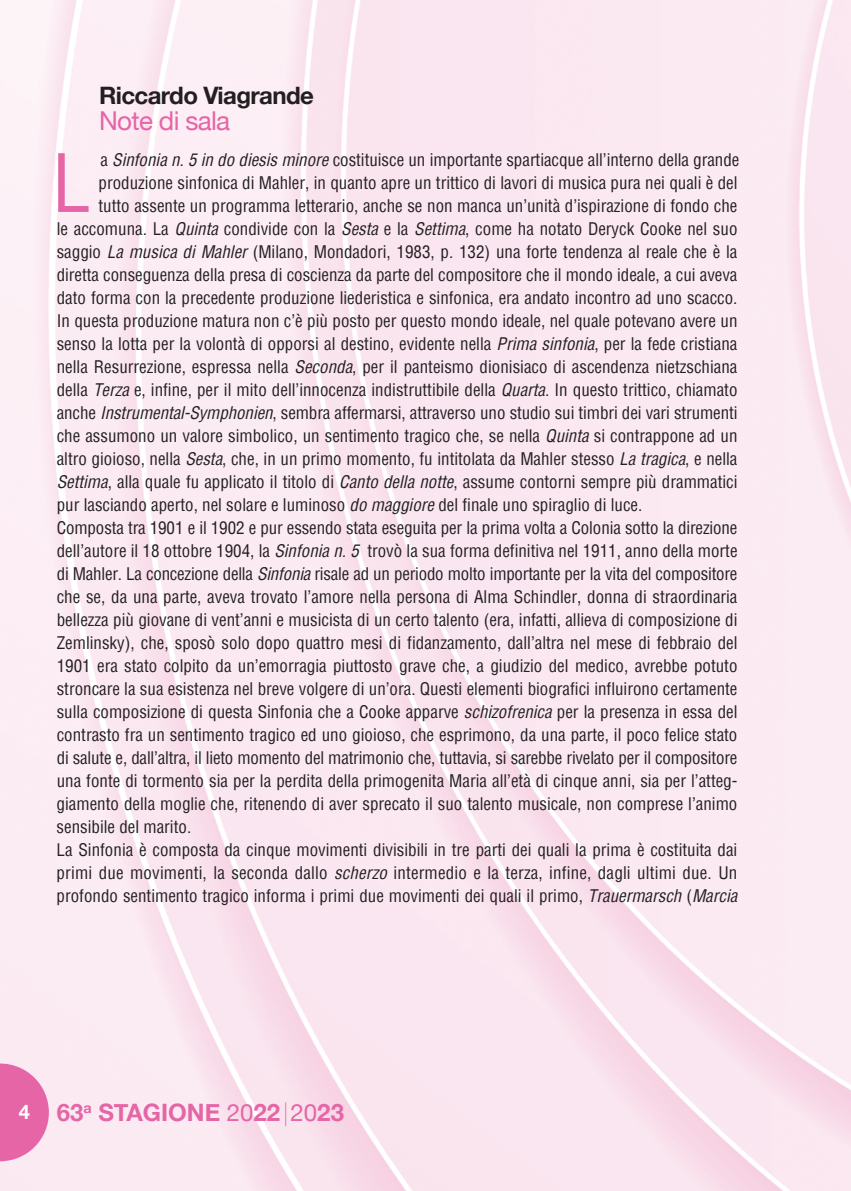
<style>
.page{position:relative;width:851px;height:1191px;background:#fff}
.page>*{position:absolute;margin:0;border:0;box-sizing:border-box;transform-origin:0 0}
.t1{font:condensed 78.2px "Helvetica";color:#e565a6}
.t2{font:26px "Helvetica Neue";color:#e565a6}
.t3{font:700 24px "Helvetica Neue";color:#e565a6}
.t4{font:700 24px "Helvetica Neue";letter-spacing:-.025em;color:#231f20}
.t5{font:condensed 17px "Helvetica";color:#231f20}
.s1{font-style:italic}
.s2{font-size:20px;color:#fff}
.s3{font-weight:400}
</style>
<div class="page">
<svg style="left:0;top:1063px;width:49px;height:98px;background:#e982b6"></svg>
<h3 class="t4" style="left:99px;top:81px;width:216px">Riccardo Viagrande</h3>
<h2 class="t2" style="left:99px;top:105px;width:133px">Note di sala</h2>
<h1 class="t1" style="left:52px;top:133px;width:41px">L</h1>
<p class="t5" style="left:100px;top:149px;width:640px">a <span class="s1">Sinfonia n. 5 in do diesis minore</span> costituisce un importante spartiacque all’interno della grande</p>
<p class="t5" style="left:98px;top:172px;width:640px">produzione sinfonica di Mahler, in quanto apre un trittico di lavori di musica pura nei quali è del</p>
<p class="t5" style="left:98px;top:195px;width:640px">tutto assente un programma letterario, anche se non manca un’unità d’ispirazione di fondo che</p>
<p class="t5" style="left:57px;top:218px;width:682px">le accomuna. La <span class="s1">Quinta</span> condivide con la <span class="s1">Sesta</span> e la <span class="s1">Settima</span>, come ha notato Deryck Cooke nel suo</p>
<p class="t5" style="left:57px;top:241px;width:682px">saggio <span class="s1">La musica di Mahler</span> (Milano, Mondadori, 1983, p. 132) una forte tendenza al reale che è la</p>
<p class="t5" style="left:57px;top:264px;width:682px">diretta conseguenza della presa di coscienza da parte del compositore che il mondo ideale, a cui aveva</p>
<p class="t5" style="left:57px;top:287px;width:682px">dato forma con la precedente produzione liederistica e sinfonica, era andato incontro ad uno scacco.</p>
<p class="t5" style="left:57px;top:310px;width:682px">In questa produzione matura non c’è più posto per questo mondo ideale, nel quale potevano avere un</p>
<p class="t5" style="left:57px;top:333px;width:682px">senso la lotta per la volontà di opporsi al destino, evidente nella <span class="s1">Prima sinfonia</span>, per la fede cristiana</p>
<p class="t5" style="left:57px;top:356px;width:682px">nella Resurrezione, espressa nella <span class="s1">Seconda</span>, per il panteismo dionisiaco di ascendenza nietzschiana</p>
<p class="t5" style="left:57px;top:379px;width:682px">della <span class="s1">Terza</span> e, infine, per il mito dell’innocenza indistruttibile della <span class="s1">Quarta</span>. In questo trittico, chiamato</p>
<p class="t5" style="left:57px;top:402px;width:682px">anche <span class="s1">Instrumental-Symphonien</span>, sembra affermarsi, attraverso uno studio sui timbri dei vari strumenti</p>
<p class="t5" style="left:57px;top:425px;width:682px">che assumono un valore simbolico, un sentimento tragico che, se nella <span class="s1">Quinta</span> si contrappone ad un</p>
<p class="t5" style="left:57px;top:448px;width:682px">altro gioioso, nella <span class="s1">Sesta</span>, che, in un primo momento, fu intitolata da Mahler stesso <span class="s1">La tragica</span>, e nella</p>
<p class="t5" style="left:57px;top:471px;width:682px"><span class="s1">Settima</span>, alla quale fu applicato il titolo di <span class="s1">Canto della notte</span>, assume contorni sempre più drammatici</p>
<p class="t5" style="left:57px;top:494px;width:587px">pur lasciando aperto, nel solare e luminoso <span class="s1">do maggiore</span> del finale uno spiraglio di luce.</p>
<p class="t5" style="left:57px;top:517px;width:682px">Composta tra 1901 e il 1902 e pur essendo stata eseguita per la prima volta a Colonia sotto la direzione</p>
<p class="t5" style="left:57px;top:540px;width:682px">dell’autore il 18 ottobre 1904, la <span class="s1">Sinfonia n. 5</span> trovò la sua forma definitiva nel 1911, anno della morte</p>
<p class="t5" style="left:57px;top:563px;width:682px">di Mahler. La concezione della <span class="s1">Sinfonia</span> risale ad un periodo molto importante per la vita del compositore</p>
<p class="t5" style="left:57px;top:586px;width:682px">che se, da una parte, aveva trovato l’amore nella persona di Alma Schindler, donna di straordinaria</p>
<p class="t5" style="left:57px;top:609px;width:682px">bellezza più giovane di vent’anni e musicista di un certo talento (era, infatti, allieva di composizione di</p>
<p class="t5" style="left:57px;top:632px;width:682px">Zemlinsky), che, sposò solo dopo quattro mesi di fidanzamento, dall’altra nel mese di febbraio del</p>
<p class="t5" style="left:57px;top:655px;width:682px">1901 era stato colpito da un’emorragia piuttosto grave che, a giudizio del medico, avrebbe potuto</p>
<p class="t5" style="left:57px;top:678px;width:682px">stroncare la sua esistenza nel breve volgere di un’ora. Questi elementi biografici influirono certamente</p>
<p class="t5" style="left:57px;top:701px;width:682px">sulla composizione di questa Sinfonia che a Cooke apparve <span class="s1">schizofrenica</span> per la presenza in essa del</p>
<p class="t5" style="left:57px;top:724px;width:682px">contrasto fra un sentimento tragico ed uno gioioso, che esprimono, da una parte, il poco felice stato</p>
<p class="t5" style="left:57px;top:747px;width:682px">di salute e, dall’altra, il lieto momento del matrimonio che, tuttavia, si sarebbe rivelato per il compositore</p>
<p class="t5" style="left:57px;top:770px;width:682px">una fonte di tormento sia per la perdita della primogenita Maria all’età di cinque anni, sia per l’atteg-</p>
<p class="t5" style="left:57px;top:793px;width:682px">giamento della moglie che, ritenendo di aver sprecato il suo talento musicale, non comprese l’animo</p>
<p class="t5" style="left:57px;top:816px;width:136px">sensibile del marito.</p>
<p class="t5" style="left:57px;top:839px;width:682px">La Sinfonia è composta da cinque movimenti divisibili in tre parti dei quali la prima è costituita dai</p>
<p class="t5" style="left:57px;top:862px;width:682px">primi due movimenti, la seconda dallo <span class="s1">scherzo</span> intermedio e la terza, infine, dagli ultimi due. Un</p>
<p class="t5" style="left:57px;top:885px;width:682px">profondo sentimento tragico informa i primi due movimenti dei quali il primo, <span class="s1">Trauermarsch</span> (<span class="s1">Marcia</span></p>
<h3 class="t3" style="left:19px;top:1097px;width:326px"><span class="s2">4</span> 63<sup>a</sup> STAGIONE <span class="s3">20</span>22 <span class="s3">| 20</span>23</h3>
</div>
